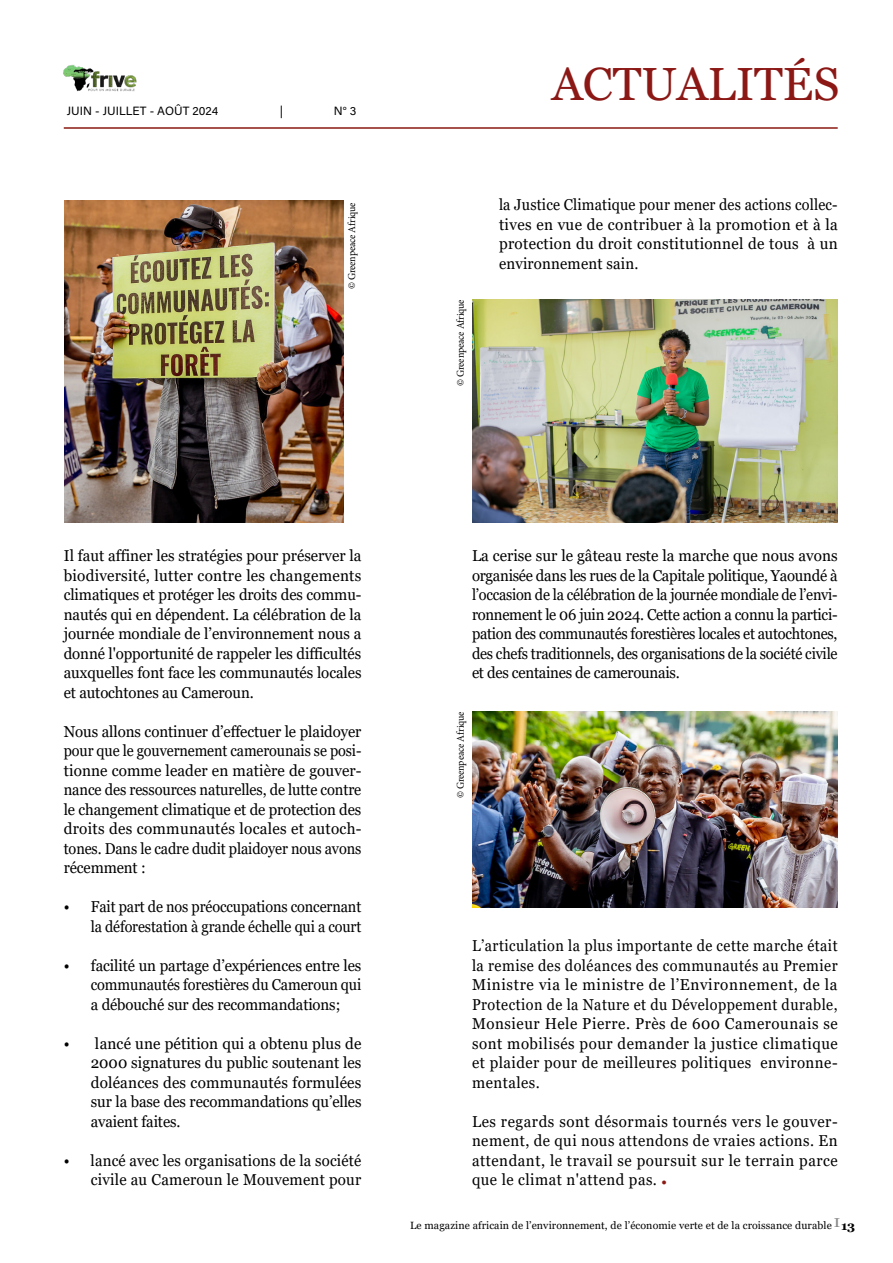
<style>
.page{position:relative;width:893px;height:1263px;background:#fff}
.page>*{position:absolute;margin:0;border:0;box-sizing:border-box;transform-origin:0 0}
.t1{font:46.5px "Georgia";color:#8b1815}
.t2{font:15.75px/19.5px "Georgia";letter-spacing:-.005em;color:#000;text-align:justify;scale:.95 1}
.t3{font:15.75px/19.5px "Georgia";letter-spacing:-.005em;color:#000;text-align:justify;scale:.96 1}
.t4{font:15.75px/19.5px "Georgia";letter-spacing:-.005em;color:#000;scale:.92 1}
.t5{font:15.75px/19.5px "Georgia";letter-spacing:-.005em;color:#000;text-align:justify}
.t6{font:15.75px/19.5px "Georgia";letter-spacing:-.005em;color:#000;scale:.93 1}
.t7{font:15.75px/19.5px "Georgia";letter-spacing:.02em;color:#000}
.t8{font:12px "Acumin Variable Concept";letter-spacing:.005em;color:#000}
.t9{font:10.5px "Georgia";letter-spacing:.01em;color:#020203}
.t10{font:10.5px "Minion Pro";letter-spacing:-.015em;color:#000;scale:.95 1}
.s1{font-size:9px;color:#8b1914}
.s2{font-weight:700;font-size:12px;color:#000}
</style>
<div class="page">
<hr style="left:64px;top:127px;width:774px;height:2px;background:#8b1913">
<img style="left:63px;top:65px;width:74px;height:27px">
<img style="left:472px;top:299px;width:366px;height:224px">
<img style="left:472px;top:711px;width:366px;height:196px">
<img style="left:65px;top:201px;width:278px;height:322px">
<p class="t8" style="left:67px;top:103px;width:153px">JUIN - JUILLET - AOÛT 2024</p>
<p class="t8" style="left:280px;top:103px;width:5px">|</p>
<p class="t8" style="left:334px;top:103px;width:24px">N° 3</p>
<p class="t10" style="left:345px;top:289px;width:93px;rotate:-90deg">© Greenpeace Afrique</p>
<h1 class="t1" style="left:552px;top:56px;width:289px">ACTUALITÉS</h1>
<p class="t10" style="left:453px;top:386px;width:93px;rotate:-90deg">© Greenpeace Afrique</p>
<p class="t4" style="left:499px;top:195px;width:370px">la Justice Climatique pour mener des actions collec&shy;tives en vue de contribuer à la promotion et à la</p>
<p class="t7" style="left:499px;top:234px;width:340px">protection du droit constitutionnel de tous à un environnement sain.</p>
<p class="t3" style="left:64px;top:546px;width:312px">Il faut affiner les stratégies pour préserver la biodiversité, lutter contre les changements climatiques et protéger les droits des commu&shy;nautés qui en dépendent. La célébration de la journée mondiale de l’environnement nous a donné l'opportunité de rappeler les difficultés auxquelles font face les communautés locales et autochtones au Cameroun.</p>
<p class="t2" style="left:64px;top:722px;width:315px">Nous allons continuer d’effectuer le plaidoyer pour que le gouvernement camerounais se posi&shy;tionne comme leader en matière de gouver&shy;nance des ressources naturelles, de lutte contre le changement climatique et de protection des droits des communautés locales et autoch&shy;tones. Dans le cadre dudit plaidoyer nous avons récemment :</p>
<p class="t2" style="left:64px;top:897px;width:315px;text-align:right">• Fait part de nos préoccupations concernant la déforestation à grande échelle qui a court</p>
<p class="t2" style="left:91px;top:956px;width:286px;text-indent:-27px">• facilité un partage d’expériences entre les communautés forestières du Cameroun qui a débouché sur des recommandations;</p>
<p class="t2" style="left:91px;top:1034px;width:286px;text-indent:-27px">• lancé une pétition qui a obtenu plus de 2000 signatures du public soutenant les doléances des communautés formulées sur la base des recommandations qu’elles avaient faites.</p>
<p class="t2" style="left:64px;top:1151px;width:315px;text-align:right">• lancé avec les organisations de la société civile au Cameroun le Mouvement pour</p>
<p class="t5" style="left:472px;top:546px;width:367px">La cerise sur le gâteau reste la marche que nous avons organisée dans les rues de la Capitale politique, Yaoundé à l’occasion de la célébration de la journée mondiale de l’envi&shy;ronnement le 06 juin 2024. Cette action a connu la partici&shy;pation des communautés forestières locales et autochtones,</p>
<p class="t6" style="left:472px;top:644px;width:395px">des chefs traditionnels, des organisations de la société civile et des centaines de camerounais.</p>
<p class="t10" style="left:453px;top:798px;width:93px;rotate:-90deg">© Greenpeace Afrique</p>
<p class="t4" style="left:472px;top:936px;width:399px;text-align:justify">L’articulation la plus importante de cette marche était la remise des doléances des communautés au Premier Ministre via le ministre de l’Environnement, de la Protection de la Nature et du Développement durable, Monsieur Hele Pierre. Près de 600 Camerounais se sont mobilisés pour demander la justice climatique et plaider pour de meilleures politiques environne&shy;mentales.</p>
<p class="t3" style="left:472px;top:1112px;width:382px">Les regards sont désormais tournés vers le gouver&shy;nement, de qui nous attendons de vraies actions. En attendant, le travail se poursuit sur le terrain parce que le climat n'attend pas. <span class="s1">●</span></p>
<p class="t9" style="left:410px;top:1219px;width:447px">Le magazine africain de l’environnement, de l’économie verte et de la croissance durable <sup>I</sup><span class="s2">13</span></p>
</div>
